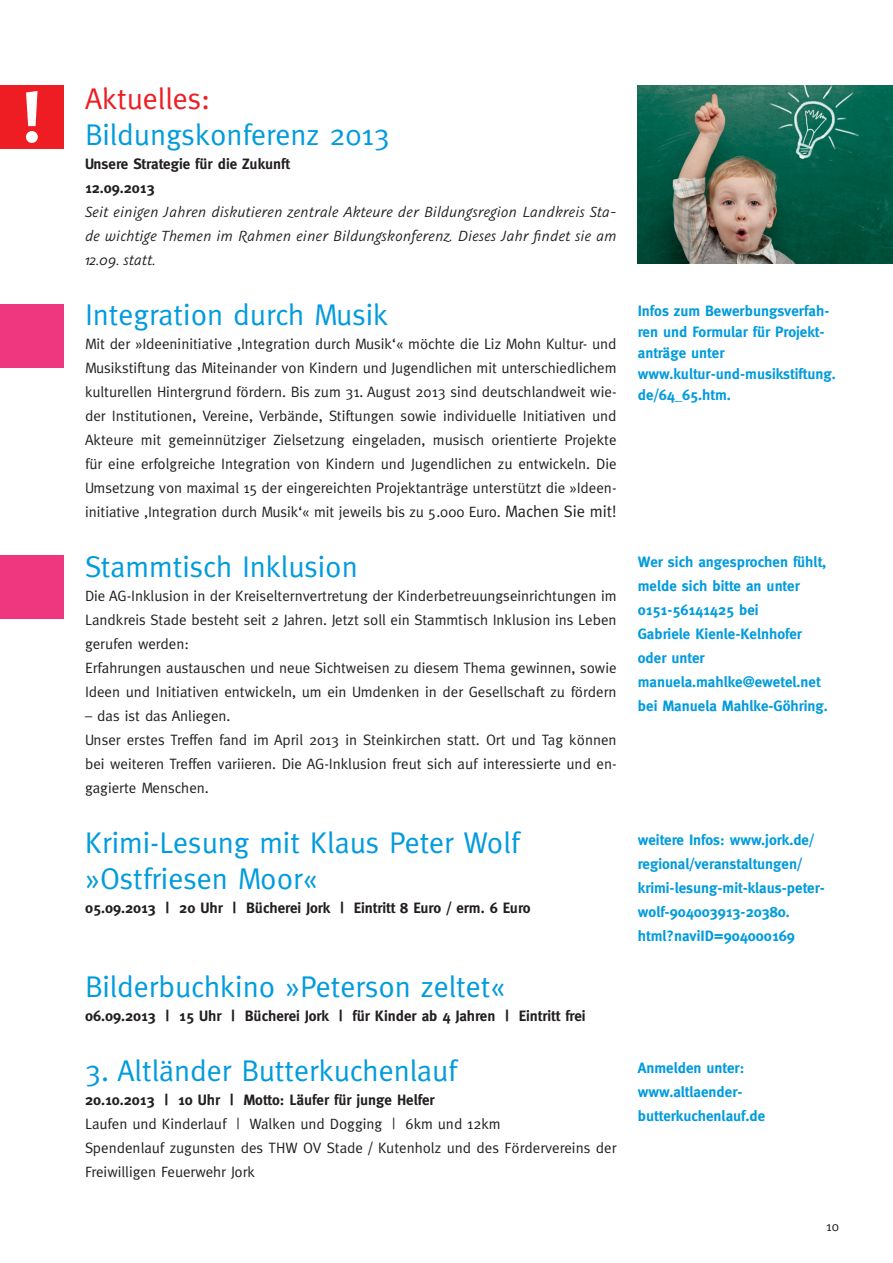
<style>
.page{position:relative;width:893px;height:1263px;background:#fff}
.page>*{position:absolute;margin:0;border:0;box-sizing:border-box;transform-origin:0 0}
.t1{font:30px/36px "Meta";color:#009bde}
.t2{font:30px "Meta";color:#ee1d23}
.t3{font:italic 16.5px/24px "Graublau Sans";color:#231f20;text-align:justify}
.t4{font:15px/24px "Meta";color:#231f20}
.t5{font:700 15px/24px "Meta";color:#009bde}
.t6{font:700 15px/24px "Meta";color:#231f20}
.t7{font:13.5px "Meta";color:#231f20}
.s1{font-size:16.5px}
</style>
<div class="page">
<div style="left:0;top:85px;width:64px;height:64px;background:#ee1d23"></div>
<svg style="left:26px;top:91px;width:12px;height:52px"></svg>
<div style="left:0;top:304px;width:64px;height:64px;background:#ef377f"></div>
<div style="left:0;top:555px;width:64px;height:64px;background:#ef377f"></div>
<img style="left:638px;top:85px;width:255px;height:179px">
<h1 class="t2" style="left:85px;top:81px;width:127px">Aktuelles:</h1>
<h1 class="t1" style="left:85px;top:116px;width:306px">Bildungskonferenz 2013</h1>
<p class="t6" style="left:85px;top:152px;width:207px">Unsere Strategie für die Zukunft<br>12.09.2013</p>
<p class="t3" style="left:85px;top:199px;width:533px">Seit einigen Jahren diskutieren zentrale Akteure der Bildungsregion Landkreis Sta&shy;de wichtige Themen im Rahmen einer Bildungskonferenz. Dieses Jahr findet sie am 12.09. statt.</p>
<h1 class="t1" style="left:85px;top:296px;width:305px">Integration durch Musik</h1>
<p class="t4" style="left:85px;top:331px;width:533px;text-align:justify">Mit der »Ideeninitiative ‚Integration durch Musik‘« möchte die Liz Mohn Kultur- und Musikstiftung das Miteinander von Kindern und Jugendlichen mit unterschiedlichem kulturellen Hintergrund fördern. Bis zum 31. August 2013 sind deutschlandweit wie&shy;der Institutionen, Vereine, Verbände, Stiftungen sowie individuelle Initiativen und Akteure mit gemeinnütziger Zielsetzung eingeladen, musisch orientierte Projekte für eine erfolgreiche Integration von Kindern und Jugendlichen zu entwickeln. Die Umsetzung von maximal 15 der eingereichten Projektanträge unterstützt die »Ideen&shy;initiative ‚Integration durch Musik‘« mit jeweils bis zu 5.000 Euro. <span class="s1">Machen Sie mit!</span></p>
<h1 class="t1" style="left:85px;top:548px;width:274px">Stammtisch Inklusion</h1>
<p class="t4" style="left:85px;top:583px;width:533px">Die AG-Inklusion in der Kreiselternvertretung der Kinderbetreuungseinrichtungen im Landkreis Stade besteht seit 2 Jahren. Jetzt soll ein Stammtisch Inklusion ins Leben gerufen werden:<br>Erfahrungen austauschen und neue Sichtweisen zu diesem Thema gewinnen, sowie Ideen und Initiativen entwickeln, um ein Umdenken in der Gesellschaft zu fördern</p>
<p class="t4" style="left:85px;top:703px;width:533px">– das ist das Anliegen.<br>Unser erstes Treffen fand im April 2013 in Steinkirchen statt. Ort und Tag können bei weiteren Treffen variieren. Die AG-Inklusion freut sich auf interessierte und en&shy;gagierte Menschen.</p>
<h1 class="t1" style="left:85px;top:824px;width:436px">Krimi-Lesung mit Klaus Peter Wolf »Ostfriesen Moor«</h1>
<p class="t6" style="left:85px;top:896px;width:447px">05.09.2013 | 20 Uhr | Bücherei Jork | Eintritt 8 Euro / erm. 6 Euro</p>
<h1 class="t1" style="left:85px;top:968px;width:422px">Bilderbuchkino »Peterson zeltet«</h1>
<p class="t6" style="left:85px;top:1004px;width:502px">06.09.2013 | 15 Uhr | Bücherei Jork | für Kinder ab 4 Jahren | Eintritt frei</p>
<h1 class="t1" style="left:85px;top:1052px;width:373px">3. Altländer Butterkuchenlauf</h1>
<p class="t6" style="left:85px;top:1088px;width:351px">20.10.2013 | 10 Uhr | Motto: Läufer für junge Helfer</p>
<p class="t4" style="left:85px;top:1111px;width:533px">Laufen und Kinderlauf | Walken und Dogging | 6km und 12km<br>Spendenlauf zugunsten des THW OV Stade / Kutenholz und des Fördervereins der<br>Freiwilligen Feuerwehr Jork</p>
<p class="t5" style="left:638px;top:300px;width:199px;line-height:21px">Infos zum Bewerbungsverfah&shy;ren und Formular für Projekt&shy;anträge unter www.kultur-und-musikstiftung. de/64_65.htm.</p>
<p class="t5" style="left:638px;top:549px;width:191px">Wer sich angesprochen fühlt, melde sich bitte an unter<br>0151-56141425 bei<br>Gabriele Kienle-Kelnhofer oder unter manuela.mahlke@ewetel.net bei Manuela Mahlke-Göhring.</p>
<p class="t5" style="left:638px;top:828px;width:189px">weitere Infos: www.jork.de/ regional/veranstaltungen/ krimi-lesung-mit-klaus-peter&shy;wolf-904003913-20380. html?naviID=904000169</p>
<p class="t5" style="left:638px;top:1055px;width:129px">Anmelden unter: www.altlaender&shy;butterkuchenlauf.de</p>
<p class="t7" style="left:826px;top:1219px;width:14px">10</p>
</div>
